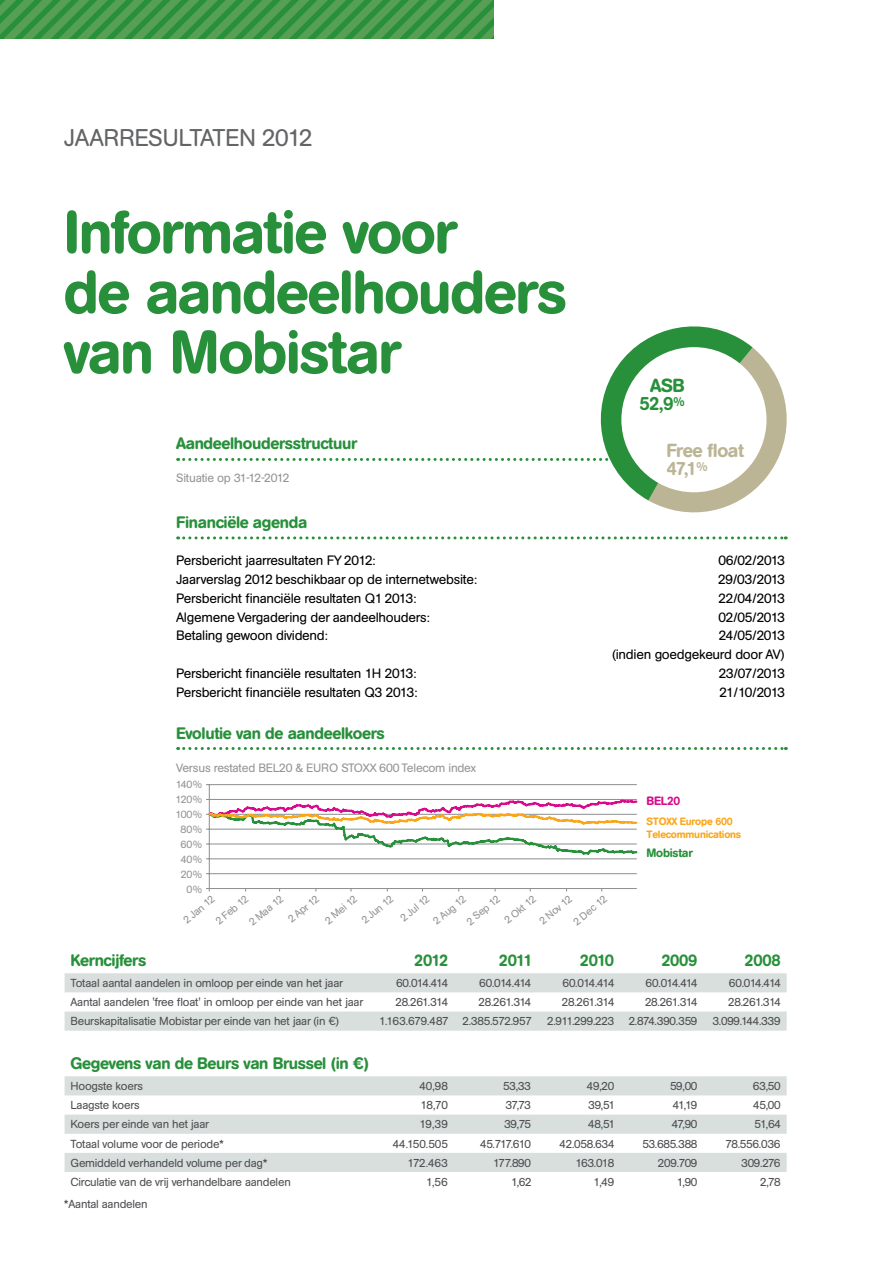
<style>
.page{position:relative;width:893px;height:1263px;background:#fff}
.page>*{position:absolute;margin:0;border:0;box-sizing:border-box;transform-origin:0 0}
.t1{font:500 60px/60px "AG Book Rounded BQ";letter-spacing:-.025em;color:#28903b}
.t2{font:24px "AG Book Rounded BQ";letter-spacing:-.02em;color:#636466}
.t3{font:500 18.75px/18px "AG Book Rounded BQ";letter-spacing:-.02em;color:#bbb595}
.t4{font:500 18.75px/18px "AG Book Rounded BQ";color:#28903b;text-align:center}
.t5{font:500 16.5px "AG Book Rounded BQ";letter-spacing:-.02em;color:#28903b}
.t6{font:13.5px/18.8px "AG Book Rounded BQ";letter-spacing:-.02em;color:#000;text-align:right}
.t7{font:12px "AG Book Rounded BQ";letter-spacing:-.02em;color:#939598}
.t8{font:500 12px "AG Book Rounded BQ";letter-spacing:-.02em;color:#28903b}
.t9{font:500 12px "AG Book Rounded BQ";letter-spacing:-.02em;color:#d70b8c}
.t10{font:11.55px "AG Book Rounded BQ";letter-spacing:-.02em;color:#504e53}
.t11{font:10.5px/14.9px "AG Book Rounded BQ";letter-spacing:-.02em;color:#939598}
.t12{font:500 10.5px/12.8px "AG Book Rounded BQ";letter-spacing:-.02em;color:#faa61a}
</style>
<div class="page">
<svg style="left:0;top:0;width:493px;height:38px;background:#439849"></svg>
<svg style="left:178px;top:326px;width:609px;height:187px"></svg>
<div style="left:621px;top:347px;width:145px;height:145px;background:#fff;border-radius:50%"></div>
<svg style="left:65px;top:973px;width:722px;height:58px"></svg>
<svg style="left:65px;top:1076px;width:722px;height:96px;fill:#d8dfdd"></svg>
<svg style="left:178px;top:747px;width:608px;height:3px"></svg>
<svg style="left:178px;top:536px;width:608px;height:3px"></svg>
<hr style="left:209px;top:784px;width:428px;height:1px;background:#8f9193">
<hr style="left:209px;top:873px;width:428px;height:1px;background:#8f9193">
<hr style="left:209px;top:785px;width:1px;height:103px;background:#8f9193">
<hr style="left:209px;top:888px;width:428px;height:1px;background:#8f9193">
<svg style="left:206px;top:798px;width:432px;height:61px"></svg>
<h2 class="t2" style="left:64px;top:124px;width:128px">Jaarresultat</h2>
<h2 class="t2" style="left:225px;top:124px;width:89px">en 2012</h2>
<h1 class="t1" style="left:64px;top:203px;width:505px">Informatie voor<br>de aandeelhouders van Mobistar</h1>
<h3 class="t5" style="left:176px;top:434px;width:183px">Aandeelhoudersstructuur</h3>
<p class="t7" style="left:176px;top:471px;width:115px">Situatie op 31-12-2012</p>
<h3 class="t4" style="left:639px;top:377px;width:47px">ASB<br>52,9<sup>%</sup></h3>
<h3 class="t3" style="left:666px;top:442px;width:79px">Free float<br>47,1<sup>%</sup></h3>
<h3 class="t5" style="left:176px;top:512px;width:133px">Financiële agenda</h3>
<p class="t6" style="left:176px;top:552px;width:201px">Persbericht jaarresultaten FY 2012:</p>
<p class="t6" style="left:718px;top:552px;width:68px">06/02/2013</p>
<p class="t6" style="left:176px;top:570px;width:303px">Jaarverslag 2012 beschikbaar op de internetwebsite:</p>
<p class="t6" style="left:718px;top:570px;width:69px">29/03/2013</p>
<p class="t6" style="left:176px;top:589px;width:242px">Persbericht financiële resultaten Q1 2013:</p>
<p class="t6" style="left:718px;top:589px;width:68px">22/04/2013</p>
<p class="t6" style="left:176px;top:608px;width:255px">Algemene Vergadering der aandeelhouders:</p>
<p class="t6" style="left:718px;top:608px;width:68px">02/05/2013</p>
<p class="t6" style="left:176px;top:627px;width:153px">Betaling gewoon dividend:</p>
<p class="t6" style="left:612px;top:627px;width:175px">24/05/2013<br>(indien goedgekeurd door AV)</p>
<p class="t6" style="left:176px;top:664px;width:242px">Persbericht financiële resultaten 1H 2013:</p>
<p class="t6" style="left:719px;top:664px;width:68px">23/07/2013</p>
<p class="t6" style="left:176px;top:683px;width:243px">Persbericht financiële resultaten Q3 2013:</p>
<p class="t6" style="left:719px;top:683px;width:67px">21/10/2013</p>
<h3 class="t5" style="left:176px;top:723px;width:210px">Evolutie van de aandeelkoers</h3>
<p class="t7" style="left:176px;top:760px;width:139px">Versus restated BEL20 &amp; EUR</p>
<p class="t7" style="left:329px;top:760px;width:148px">O STOXX 600 Telecom index</p>
<p class="t11" style="left:175px;top:777px;width:28px;text-align:right">140%<br>120%<br>100%<br>80%<br>60%<br>40%<br>20%<br>0%</p>
<p class="t11" style="left:196px;top:897px;width:40px;line-height:21.6px;text-indent:-24px;rotate:-40deg">2 Jan 12<br>2 Feb 12</p>
<p class="t11" style="left:268px;top:894px;width:38px;line-height:23px;text-indent:-32px;rotate:-40deg">2 Maa 12<br>2 Apr 12</p>
<p class="t11" style="left:322px;top:916px;width:40px;rotate:-40deg">2 Mei 12</p>
<p class="t11" style="left:358px;top:916px;width:39px;rotate:-40deg">2 Jun 12</p>
<p class="t11" style="left:397px;top:913px;width:36px;rotate:-40deg">2 Jul 12</p>
<p class="t11" style="left:447px;top:898px;width:41px;line-height:21.8px;text-indent:-26px;rotate:-40deg">2 Aug 12<br>2 Sep 12</p>
<p class="t11" style="left:501px;top:916px;width:39px;rotate:-40deg">2 Okt 12</p>
<p class="t11" style="left:553px;top:897px;width:42px;line-height:22.5px;text-indent:-26px;rotate:-40deg">2 N ov 12<br>2 Dec 12</p>
<p class="t9" style="left:647px;top:794px;width:35px">BEL20</p>
<p class="t12" style="left:647px;top:815px;width:96px">STOXX Europe 600<br>Telecommunications</p>
<p class="t8" style="left:647px;top:845px;width:48px">Mobistar</p>
<h3 class="t5" style="left:71px;top:951px;width:77px">Kerncijfers</h3>
<h3 class="t5" style="left:414px;top:951px;width:36px">2012</h3>
<h3 class="t5" style="left:499px;top:951px;width:35px">2011</h3>
<h3 class="t5" style="left:580px;top:951px;width:36px">2010</h3>
<h3 class="t5" style="left:661px;top:951px;width:38px">2009</h3>
<h3 class="t5" style="left:744px;top:951px;width:38px">2008</h3>
<p class="t10" style="left:71px;top:976px;width:274px">Totaal aantal aandelen in omloop per einde van het jaar</p>
<p class="t10" style="left:396px;top:976px;width:54px">60.014.414</p>
<p class="t10" style="left:479px;top:976px;width:54px">60.014.414</p>
<p class="t10" style="left:562px;top:976px;width:54px">60.014.414</p>
<p class="t10" style="left:646px;top:976px;width:54px">60.014.414</p>
<p class="t10" style="left:729px;top:976px;width:54px">60.014.414</p>
<p class="t10" style="left:71px;top:996px;width:294px">Aantal aandelen 'free float' in omloop per einde van het jaar</p>
<p class="t10" style="left:395px;top:996px;width:54px">28.261.314</p>
<p class="t10" style="left:479px;top:996px;width:54px">28.261.314</p>
<p class="t10" style="left:562px;top:996px;width:54px">28.261.314</p>
<p class="t10" style="left:645px;top:996px;width:54px">28.261.314</p>
<p class="t10" style="left:728px;top:996px;width:54px">28.261.314</p>
<p class="t10" style="left:71px;top:1015px;width:270px">Beurskapitalisatie Mobistar per einde van het jaar (in €)</p>
<p class="t10" style="left:379px;top:1015px;width:154px">1.163.679.487 2.385.572.957</p>
<p class="t10" style="left:547px;top:1015px;width:69px">2.911.299.223</p>
<p class="t10" style="left:629px;top:1015px;width:70px">2.874.390.359</p>
<p class="t10" style="left:713px;top:1015px;width:69px">3.099.144.339</p>
<h3 class="t5" style="left:71px;top:1054px;width:300px">Gegevens van de Beurs van Brussel (in €)</h3>
<p class="t10" style="left:71px;top:1080px;width:74px">Hoogste koers</p>
<p class="t10" style="left:419px;top:1080px;width:30px">40,98</p>
<p class="t10" style="left:503px;top:1080px;width:29px">53,33</p>
<p class="t10" style="left:587px;top:1080px;width:29px">49,20</p>
<p class="t10" style="left:670px;top:1080px;width:29px">59,00</p>
<p class="t10" style="left:753px;top:1080px;width:29px">63,50</p>
<p class="t10" style="left:71px;top:1099px;width:71px">Laagste koers</p>
<p class="t10" style="left:420px;top:1099px;width:29px">18,70</p>
<p class="t10" style="left:506px;top:1099px;width:27px">37,73</p>
<p class="t10" style="left:588px;top:1099px;width:28px">39,51</p>
<p class="t10" style="left:673px;top:1099px;width:26px">41,19</p>
<p class="t10" style="left:753px;top:1099px;width:29px">45,00</p>
<p class="t10" style="left:71px;top:1118px;width:140px">Koers per einde van het jaar</p>
<p class="t10" style="left:420px;top:1118px;width:30px">19,39</p>
<p class="t10" style="left:504px;top:1118px;width:28px">39,75</p>
<p class="t10" style="left:588px;top:1118px;width:29px">48,51</p>
<p class="t10" style="left:672px;top:1118px;width:27px">47,90</p>
<p class="t10" style="left:754px;top:1118px;width:28px">51,64</p>
<p class="t10" style="left:71px;top:1137px;width:155px">Totaal volume voor de periode*</p>
<p class="t10" style="left:393px;top:1137px;width:57px">44.150.505</p>
<p class="t10" style="left:480px;top:1137px;width:52px">45.717.610</p>
<p class="t10" style="left:560px;top:1137px;width:56px">42.058.634</p>
<p class="t10" style="left:642px;top:1137px;width:57px">53.685.388</p>
<p class="t10" style="left:725px;top:1137px;width:56px">78.556.036</p>
<p class="t10" style="left:71px;top:1156px;width:198px">Gemiddeld verhandeld volume per dag*</p>
<p class="t10" style="left:407px;top:1156px;width:42px">172.463</p>
<p class="t10" style="left:493px;top:1156px;width:39px">177.890</p>
<p class="t10" style="left:575px;top:1156px;width:40px">163.018</p>
<p class="t10" style="left:658px;top:1156px;width:41px">209.709</p>
<p class="t10" style="left:741px;top:1156px;width:40px">309.276</p>
<p class="t10" style="left:71px;top:1175px;width:222px">Circulatie van de vrij verhandelbare aandelen</p>
<p class="t10" style="left:426px;top:1175px;width:23px">1,56</p>
<p class="t10" style="left:511px;top:1175px;width:22px">1,62</p>
<p class="t10" style="left:594px;top:1175px;width:22px">1,49</p>
<p class="t10" style="left:677px;top:1175px;width:22px">1,90</p>
<p class="t10" style="left:760px;top:1175px;width:22px">2,78</p>
<p class="t10" style="left:64px;top:1198px;width:85px">*Aantal aandelen</p>
</div>
